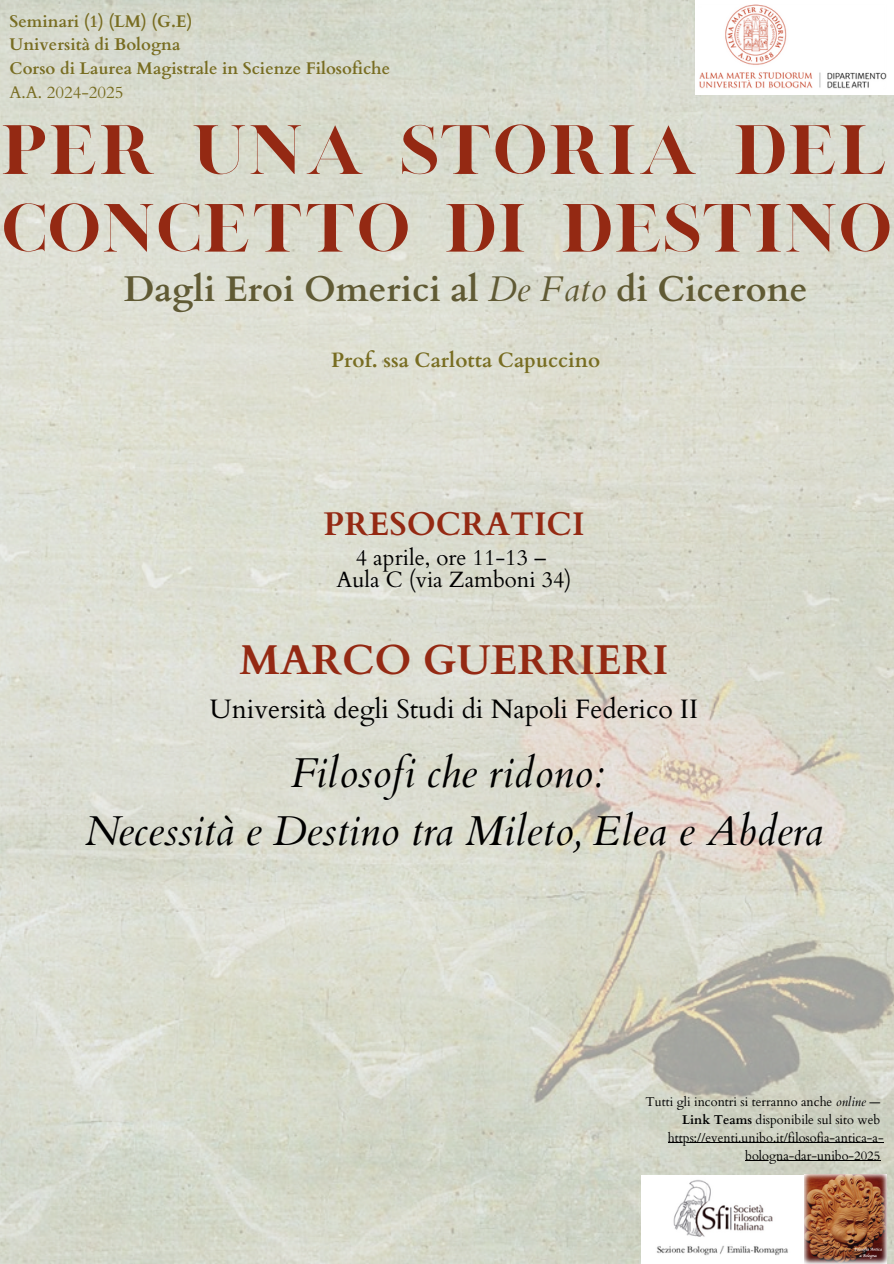
<style>
.page{position:relative;width:894px;height:1264px;background:#fff}
.page>*{position:absolute;margin:0;border:0;box-sizing:border-box;transform-origin:0 0}
.t1{font:56.55px "London";color:#942913}
.t2{font:55.2px "London";color:#942913}
.t3{font:italic 41.7px/57.3px "Cardo";color:#000;text-align:center}
.t4{font:700 41.7px "Cardo";color:#942913}
.t5{font:700 35.7px "Cardo";color:#605a34}
.t6{font:700 32.7px "Cardo";color:#942913}
.t7{font:26.7px "Cardo";color:#000}
.t8{font:22.2px/22.5px "Cardo";color:#000;text-align:center}
.t9{font:700 20.7px "Cardo";color:#786d22}
.t10{font:700 16.95px "Cardo";color:#786d22}
.t11{font:16.95px "Cardo";color:#786d22}
.t12{font:12.75px "Cardo";color:#000}
.s1{font-weight:400;font-style:italic}
.s2{font-style:italic}
.s3{font-weight:700}
</style>
<div class="page">
<img style="left:0;top:0;width:893px;height:1263px">
<img style="left:683px;top:0;width:210px;height:102px">
<hr style="left:667px;top:1142px;width:216px;height:1px;background:#000">
<hr style="left:745px;top:1160px;width:135px;height:1px;background:#000">
<img style="left:641px;top:1174px;width:244px;height:89px">
<p class="t10" style="left:10px;top:10px;width:184px">Seminari (1) (LM) (G.E)</p>
<p class="t10" style="left:10px;top:34px;width:172px">Università di Bologna</p>
<p class="t10" style="left:10px;top:57px;width:382px">Corso di Laurea Magistrale in Scienze Filosofiche</p>
<p class="t11" style="left:10px;top:81px;width:115px">A.A. 2024-2025</p>
<p class="t1" style="left:0;top:111px;width:889px">PER UNA STORIA DEL</p>
<p class="t2" style="left:1px;top:190px;width:892px">CONCETTO DI DESTINO</p>
<h1 class="t5" style="left:124px;top:266px;width:684px">Dagli Eroi Omerici al <span class="s1">De Fato</span> di Cicerone</h1>
<h3 class="t9" style="left:331px;top:347px;width:270px">Prof. ssa Carlotta Capuccino</h3>
<h3 class="t6" style="left:323px;top:503px;width:262px">PRESOCRATICI</h3>
<h3 class="t8" style="left:336px;top:546px;width:236px">4 aprile, ore 11-13 –<br>Aula C (via Zamboni 34)</h3>
<h3 class="t4" style="left:239px;top:632px;width:430px">MARCO GUERRIERI</h3>
<h3 class="t7" style="left:210px;top:691px;width:489px">Università degli Studi di Napoli Federico II</h3>
<h3 class="t3" style="left:85px;top:745px;width:739px">Filosofi che ridono:<br>Necessità e Destino tra Mileto, Elea e Abdera</h3>
<h5 class="t12" style="left:645px;top:1093px;width:236px">Tutti gli incontri si terranno anche <span class="s2">online</span> —</h5>
<p class="t12" style="left:682px;top:1111px;width:200px"><span class="s3">Link Teams</span> disponibile sul sito web</p>
<p class="t12" style="left:667px;top:1129px;width:217px">https://eventi.unibo.it/filosofia-antica-a-</p>
<p class="t12" style="left:745px;top:1146px;width:137px">bologna-dar-unibo-2025</p>
</div>
